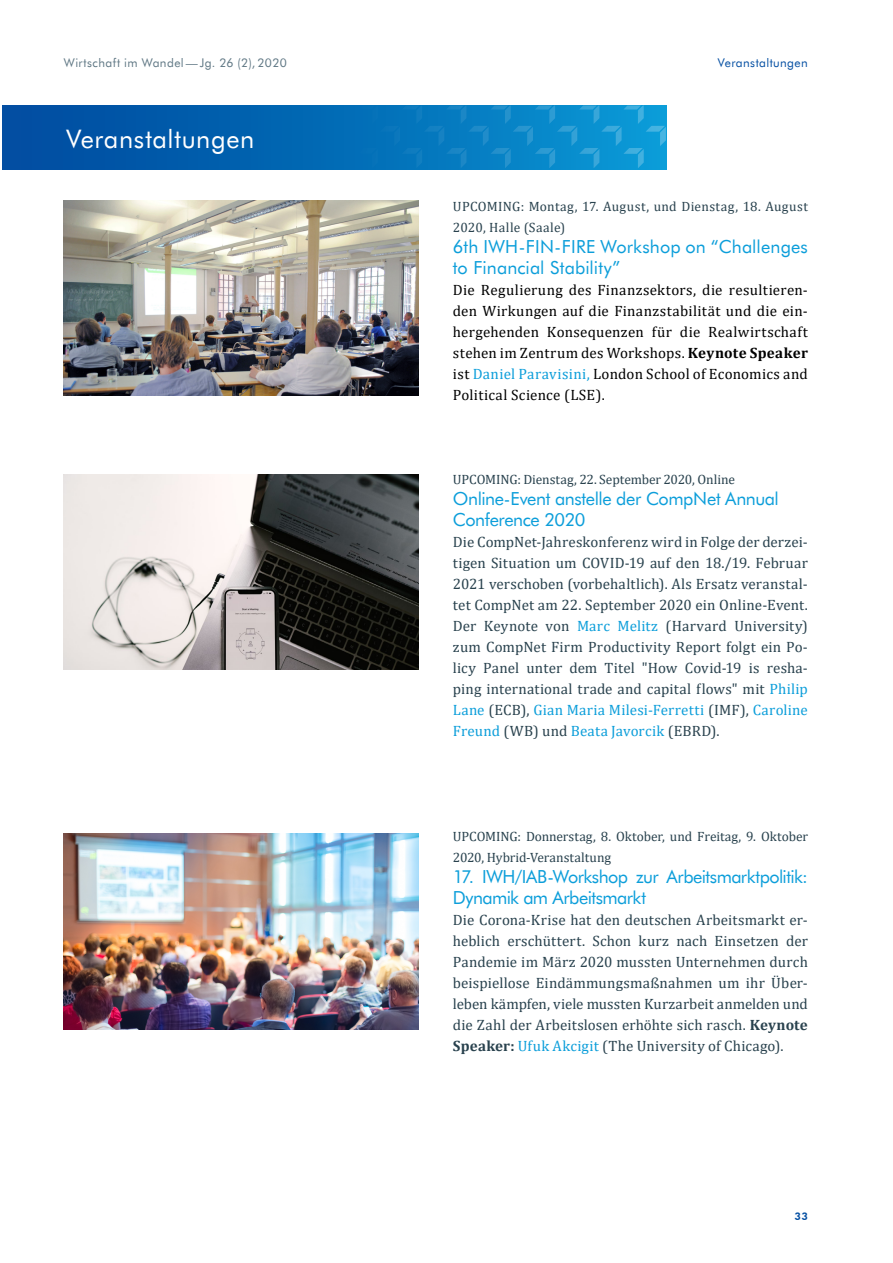
<style>
.page{position:relative;width:893px;height:1263px;background:#fff}
.page>*{position:absolute;margin:0;border:0;box-sizing:border-box;transform-origin:0 0}
.t1{font:25.5px "Futura BT";letter-spacing:.025em;color:#fff}
.t2{font:18px/21px "Futura BT";letter-spacing:-.02em;color:#0c9eda}
.t3{font:18px/21px "Futura BT";letter-spacing:.005em;color:#0c9eda}
.t4{font:15px/21px "Cambria";letter-spacing:.01em;color:#29424e;text-align:justify}
.t5{font:15px/21px "Cambria";letter-spacing:.02em;color:#000;text-align:justify}
.t6{font:13.5px/21px "Cambria";letter-spacing:.005em;color:#29424e}
.t7{font:13.5px/21px "Cambria";letter-spacing:.025em;color:#29424e}
.t8{font:12px "Futura BT";letter-spacing:.035em;color:#5f7784}
.t9{font:12px "Futura BT";letter-spacing:.035em;color:#034ea2}
.t10{font:800 10.5px "Futura BT";color:#034ea2}
.s1{font-weight:700}
.s2{color:#0c9eda}
</style>
<div class="page">
<div style="left:3px;top:105px;width:664px;height:64px;background:#0052a4"></div>
<svg style="left:157px;top:105px;width:509px;height:63px"></svg>
<img style="left:64px;top:200px;width:355px;height:196px">
<img style="left:64px;top:833px;width:355px;height:196px">
<img style="left:64px;top:474px;width:355px;height:196px">
<p class="t8" style="left:64px;top:55px;width:225px">Wirtschaft im Wandel—Jg. 26 (2), 2020</p>
<h1 class="t1" style="left:66px;top:123px;width:190px">Veranstaltungen</h1>
<p class="t9" style="left:718px;top:55px;width:92px">Veranstaltungen</p>
<p class="t7" style="left:453px;top:196px;width:357px">UPCOMING: Montag, 17. August, und Dienstag, 18. August<br>2020, Halle (Saale)</p>
<p class="t3" style="left:453px;top:236px;width:357px">6th IWH-FIN-FIRE Workshop on “Challenges to Financial Stability”</p>
<p class="t5" style="left:453px;top:279px;width:357px">Die Regulierung des Finanzsektors, die resultieren&shy;den Wirkungen auf die Finanzstabilität und die ein&shy;hergehenden Konsequenzen für die Realwirtschaft stehen im Zentrum des Workshops. <span class="s1">Keynote Speaker </span>ist <span class="s2">Daniel Paravisini,</span> London School of Economics and Political Science (LSE).</p>
<p class="t6" style="left:453px;top:469px;width:284px">UPCOMING: Dienstag, 22. September 2020, Online</p>
<p class="t2" style="left:453px;top:488px;width:328px">Online-Event anstelle der CompNet Annual<br>Conference 2020</p>
<p class="t4" style="left:453px;top:531px;width:357px">Die CompNet-Jahreskonferenz wird in Folge der derzei&shy;tigen Situation um COVID-19 auf den 18./19. Februar 2021 verschoben (vorbehaltlich). Als Ersatz veranstal&shy;tet CompNet am 22. September 2020 ein Online-Event.<br>Der Keynote von <span class="s2">Marc Melitz</span> (Harvard University) zum CompNet Firm Productivity Report folgt ein Po&shy;licy Panel unter dem Titel "How Covid-19 is resha&shy;ping international trade and capital flows" mit <span class="s2">Philip Lane</span> (ECB), <span class="s2">Gian Maria Milesi-Ferretti</span> (IMF), <span class="s2">Caroline Freund</span> (WB) und <span class="s2">Beata Javorcik</span> (EBRD).</p>
<p class="t6" style="left:453px;top:826px;width:357px">UPCOMING: Donnerstag, 8. Oktober, und Freitag, 9. Oktober<br>2020, Hybrid-Veranstaltung</p>
<p class="t2" style="left:453px;top:866px;width:357px">17. IWH/IAB-Workshop zur Arbeitsmarktpolitik:<br>Dynamik am Arbeitsmarkt</p>
<p class="t4" style="left:453px;top:909px;width:357px">Die Corona-Krise hat den deutschen Arbeitsmarkt er&shy;heblich erschüttert. Schon kurz nach Einsetzen der Pandemie im März 2020 mussten Unternehmen durch beispiellose Eindämmungsmaßnahmen um ihr Über&shy;leben kämpfen, viele mussten Kurzarbeit anmelden und die Zahl der Arbeitslosen erhöhte sich rasch. <span class="s1">Keynote Speaker:</span> <span class="s2">Ufuk Akcigit</span> (The University of Chicago).</p>
<p class="t10" style="left:794px;top:1210px;width:15px">33</p>
</div>
